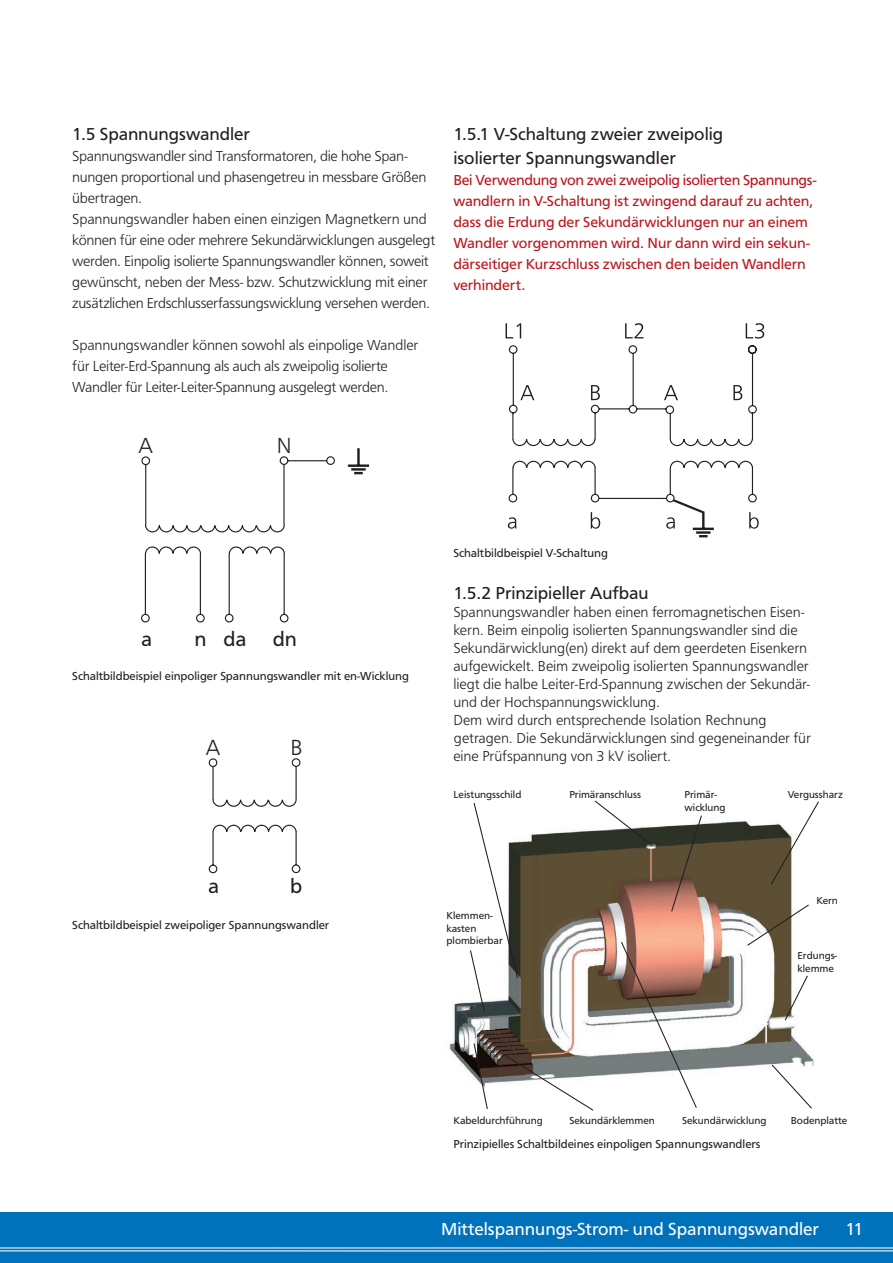
<style>
.page{position:relative;width:893px;height:1263px;background:#fff}
.page>*{position:absolute;margin:0;border:0;box-sizing:border-box;transform-origin:0 0}
.t1{font:300 22.65px "Front Page";color:#231f20}
.t2{font:21px "Front Page";color:#231f20}
.t3{font:18px/24px "Front Page";letter-spacing:-.005em;color:#231f20}
.t4{font:18px "Front Page";color:#fff}
.t5{font:300 15px/21px "Front Page";letter-spacing:-.015em;color:#231f20}
.t6{font:15px/21px "Front Page";letter-spacing:-.005em;color:#bc151c}
.t7{font:12px "Front Page";color:#231f20}
.t8{font:10.5px/12.6px "Front Page";color:#231f20}
</style>
<div class="page">
<div style="left:0;top:1212px;width:893px;height:51px;background:#0072bc"></div>
<svg style="left:0;top:1247px;width:893px;height:5px"></svg>
<svg style="left:141px;top:456px;width:194px;height:167px"></svg>
<hr style="left:357px;top:448px;width:3px;height:18px;background:#231f20">
<hr style="left:348px;top:464px;width:21px;height:3px;background:#231f20">
<hr style="left:351px;top:468px;width:15px;height:3px;background:#231f20">
<svg style="left:354px;top:472px;width:9px;height:2px"></svg>
<svg style="left:208px;top:758px;width:93px;height:49px"></svg>
<svg style="left:208px;top:824px;width:93px;height:50px"></svg>
<hr style="left:693px;top:528px;width:21px;height:2px;background:#231f20">
<hr style="left:696px;top:531px;width:14px;height:3px;background:#231f20">
<svg style="left:699px;top:535px;width:9px;height:2px"></svg>
<svg style="left:506px;top:323px;width:15px;height:15px"></svg>
<svg style="left:625px;top:323px;width:19px;height:15px"></svg>
<svg style="left:746px;top:323px;width:18px;height:16px"></svg>
<svg style="left:508px;top:345px;width:251px;height:184px"></svg>
<img style="left:449px;top:1002px;width:20px;height:69px">
<svg style="left:469px;top:800px;width:350px;height:311px"></svg>
<svg style="left:670px;top:814px;width:33px;height:99px;background:#7e6756"></svg>
<svg style="left:746px;top:903px;width:64px;height:44px"></svg>
<p class="t3" style="left:72px;top:122px;width:179px">1.5 Spannungswandler</p>
<p class="t5" style="left:72px;top:146px;width:365px">Spannungswandler sind Transformatoren, die hohe Span&shy;nungen proportional und phasengetreu in messbare Größen übertragen.<br>Spannungswandler haben einen einzigen Magnetkern und können für eine oder mehrere Sekundärwicklungen ausgelegt werden. Einpolig isolierte Spannungswandler können, soweit gewünscht, neben der Mess- bzw. Schutzwicklung mit einer zusätzlichen Erdschlusserfassungswicklung versehen werden.</p>
<p class="t5" style="left:72px;top:335px;width:348px">Spannungswandler können sowohl als einpolige Wandler für Leiter-Erd-Spannung als auch als zweipolig isolierte<br>Wandler für Leiter-Leiter-Spannung ausgelegt werden.</p>
<h1 class="t1" style="left:138px;top:433px;width:16px">A</h1>
<h1 class="t1" style="left:277px;top:433px;width:16px">N</h1>
<p class="t3" style="left:453px;top:122px;width:271px">1.5.1 V-Schaltung zweier zweipolig isolierter Spannungswandler</p>
<p class="t6" style="left:453px;top:170px;width:365px">Bei Verwendung von zwei zweipolig isolierten Spannungs&shy;wandlern in V-Schaltung ist zwingend darauf zu achten, dass die Erdung der Sekundärwicklungen nur an einem Wandler vorgenommen wird. Nur dann wird ein sekun&shy;därseitiger Kurzschluss zwischen den beiden Wandlern verhindert.</p>
<h2 class="t2" style="left:141px;top:627px;width:13px">a</h2>
<h2 class="t2" style="left:195px;top:627px;width:104px">n da dn</h2>
<p class="t7" style="left:72px;top:669px;width:338px">Schaltbildbeispiel einpoliger Spannungswandler mit en-Wicklung</p>
<h1 class="t1" style="left:206px;top:735px;width:16px">A</h1>
<h1 class="t1" style="left:290px;top:735px;width:14px">B</h1>
<h2 class="t2" style="left:208px;top:874px;width:13px">a</h2>
<h2 class="t2" style="left:290px;top:874px;width:14px">b</h2>
<p class="t7" style="left:72px;top:918px;width:258px">Schaltbildbeispiel zweipoliger Spannungswandler</p>
<p class="t7" style="left:453px;top:546px;width:156px">Schaltbildbeispiel V-Schaltung</p>
<p class="t3" style="left:453px;top:581px;width:197px">1.5.2 Prinzipieller Aufbau</p>
<p class="t5" style="left:453px;top:604px;width:359px;line-height:18px">Spannungswandler haben einen ferromagnetischen Eisen&shy;kern. Beim einpolig isolierten Spannungswandler sind die Sekundärwicklung(en) direkt auf dem geerdeten Eisenkern aufgewickelt. Beim zweipolig isolierten Spannungswandler liegt die halbe Leiter-Erd-Spannung zwischen der Sekundär&shy;und der Hochspannungswicklung.<br>Dem wird durch entsprechende Isolation Rechnung getragen. Die Sekundärwicklungen sind gegeneinander für eine Prüfspannung von 3 kV isoliert.</p>
<p class="t8" style="left:454px;top:788px;width:69px">Leistungsschild</p>
<p class="t8" style="left:569px;top:788px;width:73px">Primäranschluss</p>
<p class="t8" style="left:446px;top:909px;width:58px">Klemmen&shy;kasten plombierbar</p>
<p class="t8" style="left:685px;top:788px;width:42px">Primär&shy;wicklung</p>
<p class="t8" style="left:788px;top:788px;width:57px">Vergussharz</p>
<p class="t8" style="left:816px;top:894px;width:23px">Kern</p>
<p class="t8" style="left:797px;top:950px;width:41px">Erdungs&shy;klemme</p>
<p class="t8" style="left:454px;top:1114px;width:91px">Kabeldurchführung</p>
<p class="t8" style="left:569px;top:1114px;width:87px">Sekundärklemmen</p>
<p class="t8" style="left:682px;top:1114px;width:86px">Sekundärwicklung</p>
<p class="t8" style="left:791px;top:1114px;width:58px">Bodenplatte</p>
<p class="t7" style="left:453px;top:1137px;width:309px">Prinzipielles Schaltbildeines einpoligen Spannungswandlers</p>
<p class="t4" style="left:441px;top:1219px;width:379px">Mittelspannungs-Strom- und Spannungswandler</p>
<p class="t4" style="left:846px;top:1219px;width:19px">11</p>
</div>
